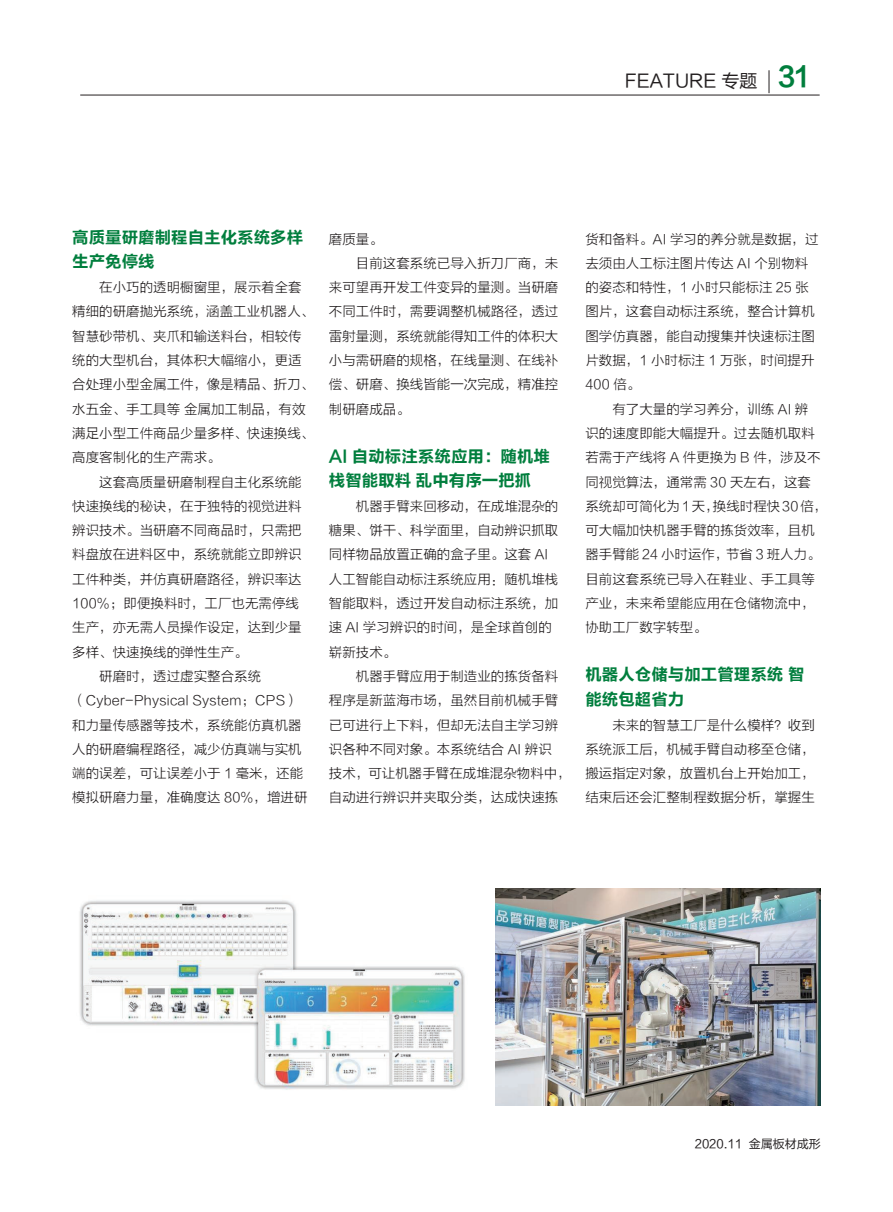
<style>
.page{position:relative;width:893px;height:1212px;background:#fff}
.page>*{position:absolute;margin:0;border:0;box-sizing:border-box;transform-origin:0 0}
.t1{font:18px "FZLTHK GBK1 0";color:#231f20}
.t2{font:16.5px/24.3px "FZLTCHJW GB1 0";color:#007e3d}
.t3{font:13.5px/24.3px "FZLTXHK";color:#231f20}
.t4{font:12px "FZLTHK GBK1 0";color:#231f20}
.s1{font-family:"FZLTCHJW GB1 0";font-size:27px;color:#007e3d}
</style>
<div class="page">
<hr style="left:80px;top:95px;width:740px;height:1px;background:#231f20">
<svg style="left:769px;top:70px;width:1px;height:23px"></svg>
<img style="left:79px;top:900px;width:386px;height:190px">
<img style="left:495px;top:888px;width:326px;height:218px">
<h1 class="t1" style="left:625px;top:71px;width:187px">FEATURE 专题 <span class="s1">31</span></h1>
<p class="t2" style="left:72px;top:225px;width:232px">高质量研磨制程自主化系统多样生产免停线</p>
<p class="t3" style="left:72px;top:275px;width:244px;text-indent:27px">在小巧的透明橱窗里，展示着全套精细的研磨抛光系统，涵盖工业机器人、智慧砂带机、夹爪和输送料台，相较传统的大型机台，其体积大幅缩小，更适合处理小型金属工件，像是精品、折刀、水五金、手工具等 金属加工制品，有效满足小型工件商品少量多样、快速换线、高度客制化的生产需求。</p>
<p class="t3" style="left:99px;top:470px;width:204px">这套高质量研磨制程自主化系统能</p>
<p class="t3" style="left:72px;top:494px;width:231px">快速换线的秘诀，在于独特的视觉进料</p>
<p class="t3" style="left:72px;top:518px;width:231px">辨识技术。当研磨不同商品时，只需把</p>
<p class="t3" style="left:72px;top:543px;width:231px">料盘放在进料区中，系统就能立即辨识</p>
<p class="t3" style="left:72px;top:567px;width:231px">工件种类，并仿真研磨路径，辨识率达</p>
<p class="t3" style="left:72px;top:591px;width:228px">100%；即便换料时，工厂也无需停线</p>
<p class="t3" style="left:72px;top:616px;width:231px">生产，亦无需人员操作设定，达到少量</p>
<p class="t3" style="left:72px;top:640px;width:177px">多样、快速换线的弹性生产。</p>
<p class="t3" style="left:99px;top:664px;width:163px">研磨时，透过虚实整合系统</p>
<p class="t3" style="left:72px;top:689px;width:228px">（Cyber-Physical System；CPS）</p>
<p class="t3" style="left:72px;top:713px;width:231px">和力量传感器等技术，系统能仿真机器</p>
<p class="t3" style="left:72px;top:737px;width:231px">人的研磨编程路径，减少仿真端与实机</p>
<p class="t3" style="left:72px;top:761px;width:232px">端的误差，可让误差小于 1 毫米，还能</p>
<p class="t3" style="left:72px;top:786px;width:237px">模拟研磨力量，准确度达 80%，增进研</p>
<p class="t3" style="left:329px;top:227px;width:55px">磨质量。</p>
<p class="t3" style="left:356px;top:251px;width:204px">目前这套系统已导入折刀厂商，未</p>
<p class="t3" style="left:329px;top:275px;width:231px">来可望再开发工件变异的量测。当研磨</p>
<p class="t3" style="left:329px;top:300px;width:231px">不同工件时，需要调整机械路径，透过</p>
<p class="t3" style="left:329px;top:324px;width:231px">雷射量测，系统就能得知工件的体积大</p>
<p class="t3" style="left:329px;top:348px;width:231px">小与需研磨的规格，在线量测、在线补</p>
<p class="t3" style="left:329px;top:373px;width:231px">偿、研磨、换线皆能一次完成，精准控</p>
<p class="t3" style="left:329px;top:397px;width:82px">制研磨成品。</p>
<p class="t2" style="left:329px;top:444px;width:223px">AI 自动标注系统应用：随机堆栈智能取料 乱中有序一把抓</p>
<p class="t3" style="left:329px;top:494px;width:231px;text-indent:27px">机器手臂来回移动，在成堆混杂的糖果、饼干、科学面里，自动辨识抓取同样物品放置正确的盒子里。这套 AI人工智能自动标注系统应用：随机堆栈智能取料，透过开发自动标注系统，加速 AI 学习辨识的时间，是全球首创的崭新技术。</p>
<p class="t3" style="left:329px;top:664px;width:244px;text-indent:27px">机器手臂应用于制造业的拣货备料程序是新蓝海市场，虽然目前机械手臂已可进行上下料，但却无法自主学习辨识各种不同对象。本系统结合 AI 辨识<br>技术，可让机器手臂在成堆混杂物料中，自动进行辨识并夹取分类，达成快速拣</p>
<p class="t3" style="left:585px;top:227px;width:235px">货和备料。AI 学习的养分就是数据，过去须由人工标注图片传达 AI 个别物料的姿态和特性，1 小时只能标注 25 张图片，这套自动标注系统，整合计算机图学仿真器，能自动搜集并快速标注图片数据，1 小时标注 1 万张，时间提升<br>400 倍。</p>
<p class="t3" style="left:585px;top:397px;width:244px;text-indent:27px">有了大量的学习养分，训练 AI 辨<br>识的速度即能大幅提升。过去随机取料若需于产线将 A 件更换为 B 件，涉及不同视觉算法，通常需 30 天左右，这套系统却可简化为1 天，换线时程快 30倍，可大幅加快机器手臂的拣货效率，且机器手臂能 24 小时运作，节省 3 班人力。目前这套系统已导入在鞋业、手工具等产业，未来希望能应用在仓储物流中，协助工厂数字转型。</p>
<p class="t2" style="left:585px;top:663px;width:221px">机器人仓储与加工管理系统 智能统包超省力</p>
<p class="t3" style="left:585px;top:713px;width:231px;text-align:justify;text-indent:27px">未来的智慧工厂是什么模样？收到系统派工后，机械手臂自动移至仓储，搬运指定对象，放置机台上开始加工，结束后还会汇整制程数据分析，掌握生</p>
<p class="t4" style="left:695px;top:1137px;width:127px">2020.11 金属板材成形</p>
</div>
